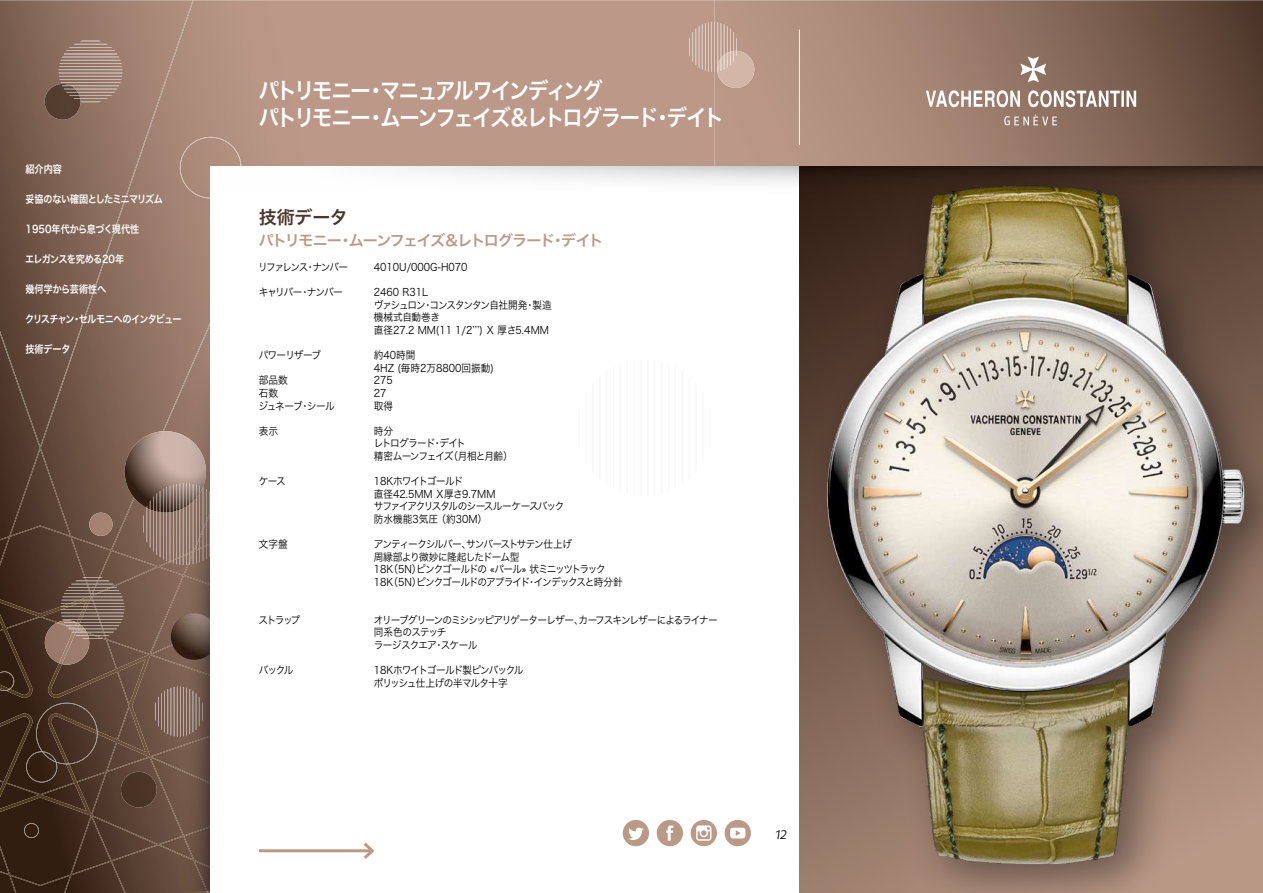
<style>
.page{position:relative;width:1263px;height:893px;background:#fff}
.page>*{position:absolute;margin:0;border:0;box-sizing:border-box;transform-origin:0 0}
.t1{font:22.5px/27px "Hira Kaku Pro W6";letter-spacing:-.095em;color:#fff;scale:.9 1}
.t2{font:18px "Hira Kaku Pro W6";letter-spacing:-.015em;color:#49372e}
.t3{font:15px "Hira Kaku Pro W6";letter-spacing:-.085em;color:#ba9987}
.t4{font:italic 12.75px "Prelo";color:#000}
.t5{font:10.5px/12.6px "Hira Kaku Pro W3";letter-spacing:-.075em;color:#000;scale:.92 1}
.t6{font:10.5px/12.6px "Hira Kaku Pro W3";color:#000;scale:.92 1}
.t7{font:10.5px/12.6px "Hira Kaku Pro W3";letter-spacing:-.055em;color:#000;scale:.92 1}
.t8{font:10.5px/12.6px "Hira Kaku Pro W3";letter-spacing:-.095em;color:#000;scale:.92 1}
.t9{font:10.5px "Hira Kaku Pro W6";letter-spacing:-.075em;color:#fff;scale:.87 1}
.t10{font:10.5px "Hira Kaku Pro W6";color:#fff;scale:.87 1}
.t11{font:10.5px "Hira Kaku Pro W6";letter-spacing:-.065em;color:#fff;scale:.87 1}
.t12{font:10.5px "Hira Kaku Pro W3";letter-spacing:-.14em;color:#000;scale:.92 1}
.t13{font:10.5px "Hira Kaku Pro W3";letter-spacing:-.115em;color:#000;scale:.92 1}
.t14{font:10.5px "Hira Kaku Pro W6";letter-spacing:-.04em;color:#fff;scale:.87 1}
.t15{font:10.5px "Hira Kaku Pro W6";letter-spacing:-.005em;color:#fff;scale:.87 1}
</style>
<div class="page">
<div style="left:236px;top:0;width:478px;height:166px;background:#bb9887"></div>
<svg style="left:714px;top:0;width:549px;height:166px"></svg>
<img style="left:0;top:0;width:236px;height:893px">
<svg style="left:24px;top:823px;width:15px;height:15px"></svg>
<svg style="left:26px;top:703px;width:72px;height:79px"></svg>
<svg style="left:180px;top:137px;width:61px;height:53px"></svg>
<div style="left:121px;top:772px;width:36px;height:36px;background:#4a3325;border-radius:18px"></div>
<div style="left:89px;top:513px;width:24px;height:23px;background:#a48373;border-radius:12px"></div>
<svg style="left:155px;top:686px;width:8px;height:51px"></svg>
<svg style="left:0;top:671px;width:14px;height:20px"></svg>
<svg style="left:45px;top:577px;width:79px;height:88px"></svg>
<svg style="left:66px;top:41px;width:49px;height:10px"></svg>
<hr style="left:64px;top:53px;width:53px;height:1px;background:#bfaca3">
<svg style="left:45px;top:57px;width:77px;height:63px"></svg>
<svg style="left:689px;top:22px;width:65px;height:66px"></svg>
<svg style="left:125px;top:431px;width:38px;height:134px"></svg>
<svg style="left:926px;top:57px;width:210px;height:68px"></svg>
<svg style="left:163px;top:190px;width:47px;height:701px"></svg>
<div style="left:210px;top:166px;width:1052px;height:727px;background:#fff"></div>
<svg style="left:385px;top:166px;width:414px;height:17px"></svg>
<svg style="left:623px;top:820px;width:26px;height:26px"></svg>
<svg style="left:657px;top:820px;width:26px;height:26px"></svg>
<svg style="left:725px;top:820px;width:26px;height:26px"></svg>
<svg style="left:691px;top:820px;width:26px;height:26px"></svg>
<hr style="left:799px;top:30px;width:1px;height:115px;background:#fff">
<img style="left:799px;top:214px;width:464px;height:679px">
<svg style="left:799px;top:166px;width:464px;height:48px"></svg>
<hr style="left:259px;top:849px;width:113px;height:3px;background:#ba9987">
<svg style="left:360px;top:842px;width:15px;height:17px"></svg>
<p class="t14" style="left:26px;top:160px;width:43px">紹介内容</p>
<p class="t9" style="left:26px;top:190px;width:160px">妥協のない確固としたミニマリズム</p>
<p class="t10" style="left:26px;top:220px;width:132px">1950年代から息づく現代性</p>
<p class="t11" style="left:25px;top:250px;width:115px">エレガンスを究める20年</p>
<p class="t15" style="left:26px;top:280px;width:94px">幾何学から芸術性へ</p>
<p class="t9" style="left:25px;top:310px;width:181px">クリスチャン・セルモニへのインタビュー</p>
<p class="t14" style="left:26px;top:340px;width:53px">技術データ</p>
<h1 class="t1" style="left:259px;top:76px;width:518px">パトリモニー・マニュアルワインディング<br>パトリモニー・ムーンフェイズ&amp;レトログラード・デイト</h1>
<h2 class="t2" style="left:259px;top:201px;width:90px">技術データ</h2>
<h3 class="t3" style="left:259px;top:227px;width:346px">パトリモニー・ムーンフェイズ&amp;レトログラード・デイト</h3>
<p class="t12" style="left:258px;top:258px;width:99px">リファレンス・ナンバー</p>
<p class="t6" style="left:374px;top:260px;width:103px">4010U/000G-H070</p>
<p class="t13" style="left:259px;top:283px;width:93px">キャリバー・ナンバー</p>
<p class="t6" style="left:374px;top:285px;width:195px">2460 R31L<br>ヴァシュロン・コンスタンタン自社開発・製造機械式自動巻き<br>直径27.2 MM(11 1/2’’’) Ｘ 厚さ5.4MM</p>
<p class="t5" style="left:259px;top:348px;width:69px">パワーリザーブ</p>
<p class="t6" style="left:374px;top:348px;width:132px">約40時間<br>4HZ (毎時2万8800回振動)</p>
<p class="t5" style="left:259px;top:373px;width:33px">部品数</p>
<p class="t5" style="left:374px;top:373px;width:22px">275</p>
<p class="t5" style="left:259px;top:386px;width:23px">石数</p>
<p class="t7" style="left:258px;top:386px;width:148px;text-indent:115px">27ジュネーブ・シール　　　 取得</p>
<p class="t5" style="left:259px;top:424px;width:23px">表示</p>
<p class="t5" style="left:374px;top:424px;width:153px">時分<br>レトログラード・デイト<br>精密ムーンフェイズ（月相と月齢）</p>
<p class="t5" style="left:259px;top:474px;width:31px">ケース</p>
<p class="t7" style="left:374px;top:474px;width:209px">18Kホワイトゴールド<br>直径42.5MM Ｘ厚さ9.7MM<br>サファイアクリスタルのシースルーケースバック防水機能3気圧 （約30M）</p>
<p class="t5" style="left:259px;top:537px;width:33px">文字盤</p>
<p class="t5" style="left:374px;top:537px;width:272px">アンティークシルバー、サンバーストサテン仕上げ<br>周縁部より微妙に隆起したドーム型<br>18K（5N）ピンクゴールドの «パール» 状ミニッツトラック<br>18K（5N）ピンクゴールドのアプライド・インデックスと時分針</p>
<p class="t5" style="left:259px;top:613px;width:47px">ストラップ</p>
<p class="t8" style="left:374px;top:613px;width:375px">オリーブグリーンのミシシッピアリゲーターレザー、カーフスキンレザーによるライナー同系色のステッチ<br>ラージスクエア・スケール</p>
<p class="t5" style="left:259px;top:663px;width:39px">バックル</p>
<p class="t5" style="left:374px;top:663px;width:164px">18Kホワイトゴールド製ピンバックルポリッシュ仕上げの半マルタ十字</p>
<p class="t4" style="left:775px;top:826px;width:13px">12</p>
</div>
